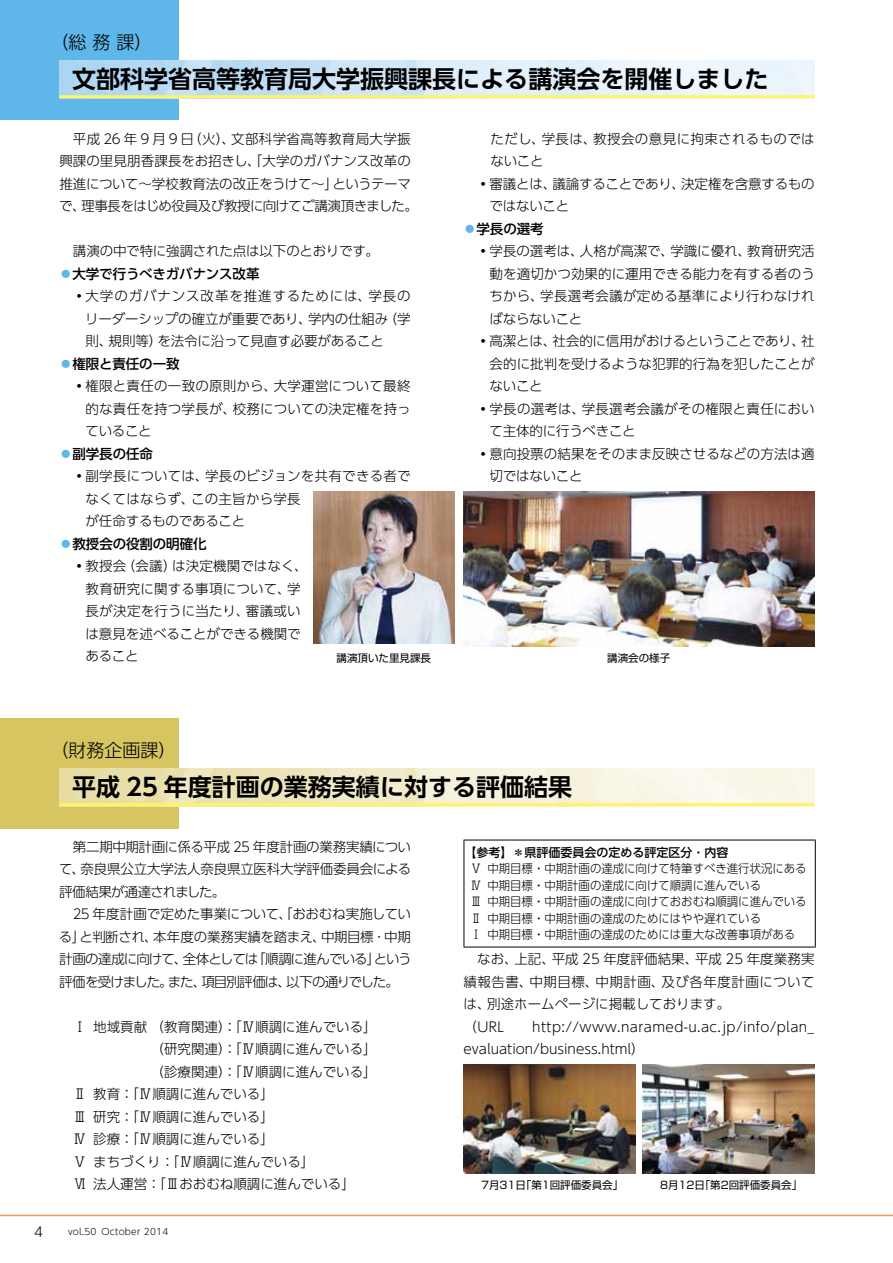
<style>
.page{position:relative;width:893px;height:1263px;background:#fff}
.page>*{position:absolute;margin:0;border:0;box-sizing:border-box;transform-origin:0 0}
.t1{font:700 24px "UD Shin Go Pr 6 N De";color:#000}
.t2{font:300 18px "UD Shin Go Pr 6 N";color:#000}
.t3{font:300 13.5px/22.5px "UD Shin Go Pro";color:#000;text-align:center}
.t4{font:300 13.5px/22.5px "UD Shin Go Pr 6 N";color:#000;text-align:justify}
.t5{font:300 13.5px "UD Shin Go Pro";letter-spacing:.02em;color:#000}
.t6{font:500 13.5px "UD Shin Go Pro";letter-spacing:-.005em;color:#000}
.t7{font:300 13.5px "UD Shin Go Pro";letter-spacing:.025em;color:#000}
.t8{font:300 13.5px "UD Shin Go Pro";letter-spacing:.065em;color:#000}
.t9{font:300 13.5px "UD Shin Go Pro";letter-spacing:-.02em;color:#000}
.t10{font:300 12px/16.5px "UD Shin Go Pr 6 N";color:#000;scale:.95 1}
.t11{font:500 12px "UD Shin Go Pr 6 N";color:#000}
.t12{font:10.5px "Shin Go Pr 6 N";color:#000}
.t13{font:300 9px "UD Shin Go Pr 6 N";letter-spacing:.025em;color:#000}
.s1{color:#5eb7e8}
.s2{font-weight:500;color:#5eb7e8}
.s3{font-weight:500}
</style>
<div class="page">
<hr style="left:0;top:1215px;width:893px;height:1px;background:#f3994f">
<div style="left:0;top:718px;width:179px;height:111px;background:#d6c560"></div>
<hr style="left:464px;top:840px;width:352px;height:1px;background:#000">
<hr style="left:464px;top:840px;width:1px;height:107px;background:#000">
<hr style="left:815px;top:840px;width:1px;height:107px;background:#000">
<hr style="left:464px;top:947px;width:352px;height:1px;background:#000">
<img style="left:463px;top:1065px;width:173px;height:108px">
<img style="left:642px;top:1065px;width:173px;height:108px">
<img style="left:313px;top:491px;width:141px;height:152px">
<img style="left:463px;top:491px;width:351px;height:155px">
<div style="left:0;top:0;width:179px;height:119px;background:#5eb7e8"></div>
<img style="left:60px;top:60px;width:755px;height:35px">
<hr style="left:60px;top:95px;width:755px;height:3px;background:#fff462">
<img style="left:60px;top:768px;width:755px;height:35px">
<hr style="left:60px;top:803px;width:755px;height:3px;background:#fff462">
<h2 class="t2" style="left:51px;top:27px;width:103px">（総務課）</h2>
<h1 class="t1" style="left:72px;top:60px;width:698px">文部科学省高等教育局大学振興課長による講演会を開催しました</h1>
<p class="t7" style="left:490px;top:128px;width:326px">ただし、学長は、教授会の意見に拘束されるものでは</p>
<p class="t3" style="left:490px;top:149px;width:55px">ないこと</p>
<p class="t3" style="left:477px;top:172px;width:340px">・審議とは、議論することであり、決定権を含意するもの</p>
<p class="t3" style="left:489px;top:194px;width:81px">ではないこと</p>
<p class="t6" style="left:463px;top:218px;width:82px"><span class="s1">◦</span>学長の選考</p>
<p class="t3" style="left:477px;top:239px;width:340px">・学長の選考は、人格が高潔で、学識に優れ、教育研究活</p>
<p class="t3" style="left:490px;top:262px;width:327px">動を適切かつ効果的に運用できる能力を有する者のう</p>
<p class="t3" style="left:489px;top:284px;width:327px">ちから、学長選考会議が定める基準により行わなけれ</p>
<p class="t9" style="left:489px;top:308px;width:94px">ばならないこと</p>
<p class="t3" style="left:477px;top:329px;width:340px">・高潔とは、社会的に信用がおけるということであり、社</p>
<p class="t3" style="left:490px;top:352px;width:326px">会的に批判を受けるような犯罪的行為を犯したことが</p>
<p class="t3" style="left:489px;top:374px;width:55px">ないこと</p>
<p class="t5" style="left:477px;top:398px;width:340px">・学長の選考は、学長選考会議がその権限と責任におい</p>
<p class="t3" style="left:489px;top:419px;width:148px">て主体的に行うべきこと</p>
<p class="t3" style="left:477px;top:442px;width:340px">・意向投票の結果をそのまま反映させるなどの方法は適</p>
<p class="t3" style="left:490px;top:464px;width:95px">切ではないこと</p>
<p class="t3" style="left:59px;top:127px;width:360px">平成 26 年 9 月 9 日（火）、文部科学省高等教育局大学振<br>興課の里見朋香課長をお招きし、「大学のガバナンス改革の推進について～学校教育法の改正をうけて～」というテーマで、理事長をはじめ役員及び教授に向けてご講演頂きました。</p>
<p class="t3" style="left:59px;top:239px;width:321px;text-align:left;text-indent:14px">講演の中で特に強調された点は以下のとおりです。<span class="s2">◦</span><span class="s3">大学で行うべきガバナンス改革</span></p>
<p class="t8" style="left:73px;top:285px;width:340px">・大学のガバナンス改革を推進するためには、学長の</p>
<p class="t3" style="left:85px;top:307px;width:327px">リーダーシップの確立が重要であり、学内の仕組み（学</p>
<p class="t3" style="left:86px;top:329px;width:300px">則、規則等）を法令に沿って見直す必要があること</p>
<p class="t6" style="left:59px;top:353px;width:122px"><span class="s1">◦</span>権限と責任の一致</p>
<p class="t5" style="left:73px;top:375px;width:340px">・権限と責任の一致の原則から、大学運営について最終</p>
<p class="t3" style="left:85px;top:397px;width:327px">的な責任を持つ学長が、校務についての決定権を持っ</p>
<p class="t3" style="left:85px;top:419px;width:68px">ていること</p>
<p class="t6" style="left:59px;top:443px;width:95px"><span class="s1">◦</span>副学長の任命</p>
<p class="t3" style="left:73px;top:464px;width:340px">・副学長については、学長のビジョンを共有できる者で</p>
<p class="t3" style="left:85px;top:487px;width:217px">なくてはならず、この主旨から学長</p>
<p class="t3" style="left:85px;top:509px;width:161px">が任命するものであること</p>
<p class="t6" style="left:59px;top:533px;width:149px"><span class="s1">◦</span>教授会の役割の明確化</p>
<p class="t3" style="left:73px;top:554px;width:237px">・教授会（会議）は決定機関ではなく、</p>
<p class="t3" style="left:86px;top:577px;width:217px">教育研究に関する事項について、学</p>
<p class="t5" style="left:86px;top:600px;width:217px">長が決定を行うに当たり、審議或い</p>
<p class="t3" style="left:85px;top:622px;width:217px">は意見を述べることができる機関で</p>
<p class="t3" style="left:85px;top:644px;width:55px">あること</p>
<p class="t12" style="left:337px;top:649px;width:96px">講演頂いた里見課長</p>
<p class="t12" style="left:607px;top:649px;width:64px">講演会の様子</p>
<h2 class="t2" style="left:51px;top:735px;width:127px">（財務企画課）</h2>
<h1 class="t1" style="left:72px;top:768px;width:501px">平成 25 年度計画の業務実績に対する評価結果</h1>
<p class="t4" style="left:59px;top:835px;width:354px;text-indent:14px">第二期中期計画に係る平成 25 年度計画の業務実績について、奈良県公立大学法人奈良県立医科大学評価委員会による評価結果が通達されました。</p>
<p class="t4" style="left:59px;top:902px;width:354px;text-indent:14px">25 年度計画で定めた事業について、「おおむね実施している」と判断され、本年度の業務実績を踏まえ、中期目標･中期計画の達成に向けて、全体としては「順調に進んでいる」という評価を受けました。また、項目別評価は、以下の通りでした。</p>
<p class="t4" style="left:73px;top:1015px;width:305px">Ⅰ 地域貢献（教育関連）：「Ⅳ順調に進んでいる」</p>
<p class="t4" style="left:151px;top:1037px;width:228px">（研究関連）：「Ⅳ順調に進んでいる」</p>
<p class="t4" style="left:151px;top:1060px;width:228px">（診療関連）：「Ⅳ順調に進んでいる」</p>
<p class="t4" style="left:73px;top:1082px;width:202px">Ⅱ 教育：「Ⅳ順調に進んでいる」</p>
<p class="t4" style="left:73px;top:1105px;width:202px">Ⅲ 研究：「Ⅳ順調に進んでいる」</p>
<p class="t4" style="left:73px;top:1127px;width:202px">Ⅳ 診療：「Ⅳ順調に進んでいる」</p>
<p class="t4" style="left:73px;top:1150px;width:243px">Ⅴ まちづくり：「Ⅳ順調に進んでいる」</p>
<p class="t4" style="left:73px;top:1172px;width:283px">Ⅵ 法人運営：「Ⅲおおむね順調に進んでいる」</p>
<p class="t4" style="left:34px;top:1220px;width:10px">4</p>
<p class="t13" style="left:68px;top:1224px;width:102px">vol.50 October 2014</p>
<p class="t11" style="left:464px;top:843px;width:265px">【参考】＊県評価委員会の定める評定区分･内容</p>
<p class="t10" style="left:470px;top:860px;width:356px">Ⅴ 中期目標・中期計画の達成に向けて特筆すべき進行状況にある<br>Ⅳ 中期目標・中期計画の達成に向けて順調に進んでいる<br>Ⅲ 中期目標・中期計画の達成に向けておおむね順調に進んでいる<br>Ⅱ 中期目標・中期計画の達成のためにはやや遅れている　<br>Ⅰ 中期目標・中期計画の達成のためには重大な改善事項がある</p>
<p class="t4" style="left:464px;top:947px;width:353px;text-align:left;text-indent:14px">なお、上記、平成 25 年度評価結果、平成 25 年度業務実績報告書、中期目標、中期計画、及び各年度計画については、別途ホームページに掲載しております。<br>（URL　　http://www.naramed-u.ac.jp/info/plan_ evaluation/business.html）</p>
<p class="t12" style="left:481px;top:1177px;width:144px">7月31日「第1回評価委員会」</p>
<p class="t12" style="left:660px;top:1177px;width:144px">8月12日「第2回評価委員会」</p>
</div>
